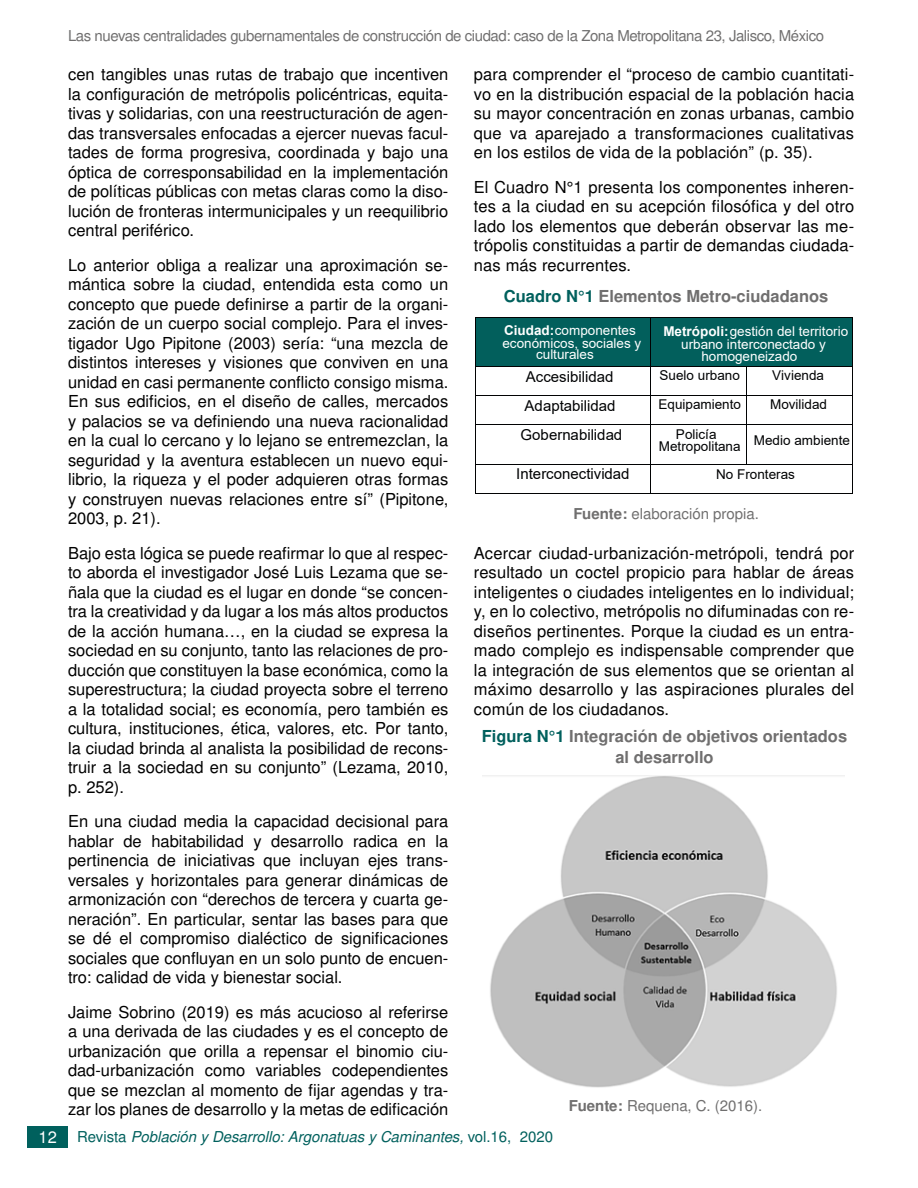
<style>
.page{position:relative;width:918px;height:1188px;background:#fff}
.page>*{position:absolute;margin:0;border:0;box-sizing:border-box;transform-origin:0 0}
.t1{font:16.5px/19.5px "Nimbus San L";color:#000;text-align:justify}
.t2{font:700 16.5px/21px "Nimbus San L";color:#706f6f;text-align:center}
.t3{font:15px "Nimbus San L";letter-spacing:-.03em;color:#706f6f}
.t4{font:italic 15px "Nimbus San L";color:#00605d}
.t5{font:15px "Arial";color:#010203}
.t6{font:15px "Nimbus San L";color:#706f6f}
.t7{font:13.5px/12.9px "Arial";letter-spacing:.005em;color:#fff}
.t8{font:13.5px/12.9px "Arial";color:#010203;text-align:center}
.s1{color:#00605d}
.s2{font-weight:700}
.s3{font-style:normal;font-size:16.5px;color:#fff}
.s4{font-style:normal}
</style>
<div class="page">
<div style="left:27px;top:1126px;width:41px;height:22px;background:#00605d"></div>
<div style="left:476px;top:318px;width:175px;height:48px;background:#025f5c"></div>
<div style="left:651px;top:318px;width:202px;height:48px;background:#025f5c"></div>
<hr style="left:476px;top:318px;width:175px;height:1px;background:#010203">
<hr style="left:651px;top:318px;width:201px;height:1px;background:#010203">
<hr style="left:475px;top:318px;width:1px;height:48px;background:#010203">
<hr style="left:651px;top:318px;width:1px;height:48px;background:#010203">
<hr style="left:852px;top:318px;width:1px;height:48px;background:#010203">
<hr style="left:476px;top:366px;width:175px;height:1px;background:#010203">
<hr style="left:651px;top:366px;width:96px;height:1px;background:#010203">
<hr style="left:747px;top:366px;width:105px;height:1px;background:#010203">
<hr style="left:476px;top:395px;width:175px;height:1px;background:#010203">
<hr style="left:651px;top:395px;width:96px;height:1px;background:#010203">
<hr style="left:747px;top:395px;width:105px;height:1px;background:#010203">
<svg style="left:475px;top:366px;width:1px;height:59px"></svg>
<hr style="left:476px;top:425px;width:175px;height:1px;background:#010203">
<hr style="left:651px;top:425px;width:96px;height:1px;background:#010203">
<hr style="left:747px;top:425px;width:105px;height:1px;background:#010203">
<svg style="left:852px;top:366px;width:1px;height:59px"></svg>
<hr style="left:475px;top:425px;width:1px;height:39px;background:#010203">
<hr style="left:651px;top:425px;width:1px;height:39px;background:#010203">
<hr style="left:747px;top:425px;width:1px;height:39px;background:#010203">
<hr style="left:852px;top:425px;width:1px;height:39px;background:#010203">
<hr style="left:476px;top:464px;width:175px;height:1px;background:#010203">
<hr style="left:651px;top:464px;width:96px;height:1px;background:#010203">
<hr style="left:747px;top:464px;width:105px;height:1px;background:#010203">
<svg style="left:475px;top:464px;width:1px;height:30px"></svg>
<hr style="left:476px;top:493px;width:175px;height:1px;background:#010203">
<hr style="left:651px;top:493px;width:201px;height:1px;background:#010203">
<svg style="left:852px;top:464px;width:1px;height:30px"></svg>
<img style="left:490px;top:776px;width:347px;height:312px">
<p class="t3" style="left:68px;top:25px;width:758px">Las nuevas centralidades gubernamentales de construcción de ciudad: caso de la Zona Metropolitana 23, Jalisco, México</p>
<p class="t1" style="left:68px;top:64px;width:382px">cen tangibles unas rutas de trabajo que incentiven la configuración de metrópolis policéntricas, equita&shy;tivas y solidarias, con una reestructuración de agen&shy;das transversales enfocadas a ejercer nuevas facul&shy;tades de forma progresiva, coordinada y bajo una óptica de corresponsabilidad en la implementación de políticas públicas con metas claras como la diso&shy;lución de fronteras intermunicipales y un reequilibrio central periférico.</p>
<p class="t1" style="left:68px;top:254px;width:382px">Lo anterior obliga a realizar una aproximación se&shy;mántica sobre la ciudad, entendida esta como un concepto que puede definirse a partir de la organi&shy;zación de un cuerpo social complejo. Para el inves&shy;tigador Ugo Pipitone (2003) sería: “una mezcla de distintos intereses y visiones que conviven en una unidad en casi permanente conflicto consigo misma.<br>En sus edificios, en el diseño de calles, mercados y palacios se va definiendo una nueva racionalidad en la cual lo cercano y lo lejano se entremezclan, la seguridad y la aventura establecen un nuevo equi&shy;librio, la riqueza y el poder adquieren otras formas y construyen nuevas relaciones entre sí” (Pipitone, 2003, p. 21).</p>
<p class="t1" style="left:68px;top:542px;width:382px">Bajo esta lógica se puede reafirmar lo que al respec&shy;to aborda el investigador José Luis Lezama que se&shy;ñala que la ciudad es el lugar en donde “se concen&shy;tra la creatividad y da lugar a los más altos productos de la acción humana…, en la ciudad se expresa la sociedad en su conjunto, tanto las relaciones de pro&shy;ducción que constituyen la base económica, como la superestructura; la ciudad proyecta sobre el terreno a la totalidad social; es economía, pero también es cultura, instituciones, ética, valores, etc. Por tanto, la ciudad brinda al analista la posibilidad de recons&shy;truir a la sociedad en su conjunto” (Lezama, 2010, p. 252).</p>
<p class="t1" style="left:68px;top:811px;width:382px">En una ciudad media la capacidad decisional para hablar de habitabilidad y desarrollo radica en la pertinencia de iniciativas que incluyan ejes trans&shy;versales y horizontales para generar dinámicas de armonización con “derechos de tercera y cuarta ge&shy;neración”. En particular, sentar las bases para que se dé el compromiso dialéctico de significaciones sociales que confluyan en un solo punto de encuen&shy;tro: calidad de vida y bienestar social.</p>
<p class="t1" style="left:68px;top:1002px;width:382px">Jaime Sobrino (2019) es más acucioso al referirse a una derivada de las ciudades y es el concepto de urbanización que orilla a repensar el binomio ciu&shy;dad-urbanización como variables codependientes que se mezclan al momento de fijar agendas y tra&shy;zar los planes de desarrollo y la metas de edificación</p>
<p class="t1" style="left:474px;top:64px;width:382px">para comprender el “proceso de cambio cuantitati&shy;vo en la distribución espacial de la población hacia su mayor concentración en zonas urbanas, cambio que va aparejado a transformaciones cualitativas en los estilos de vida de la población” (p. 35).</p>
<p class="t1" style="left:474px;top:177px;width:382px">El Cuadro N°1 presenta los componentes inheren&shy;tes a la ciudad en su acepción filosófica y del otro lado los elementos que deberán observar las me&shy;trópolis constituidas a partir de demandas ciudada&shy;nas más recurrentes.</p>
<p class="t2" style="left:504px;top:285px;width:326px"><span class="s1">Cuadro N°1</span> Elementos Metro-ciudadanos</p>
<p class="t7" style="left:502px;top:324px;width:140px"><span class="s2">Ciudad:</span>componentes económicos, sociales y</p>
<p class="t7" style="left:536px;top:348px;width:59px">culturales</p>
<p class="t7" style="left:663px;top:325px;width:186px;text-align:center"><span class="s2">Metrópoli:</span>gestión del territorio urbano interconectado y</p>
<p class="t7" style="left:701px;top:349px;width:98px">homogeneizado</p>
<p class="t5" style="left:526px;top:366px;width:89px">Accesibilidad</p>
<p class="t8" style="left:660px;top:369px;width:82px">Suelo urbano</p>
<p class="t8" style="left:772px;top:369px;width:53px">Vivienda</p>
<p class="t5" style="left:525px;top:395px;width:92px">Adaptabilidad</p>
<p class="t8" style="left:658px;top:398px;width:84px">Equipamiento</p>
<p class="t8" style="left:770px;top:398px;width:59px">Movilidad</p>
<p class="t5" style="left:521px;top:424px;width:103px">Gobernabilidad</p>
<p class="t8" style="left:659px;top:427px;width:83px">Policía<br>Metropolitana</p>
<p class="t8" style="left:754px;top:433px;width:98px">Medio ambiente</p>
<p class="t5" style="left:516px;top:464px;width:115px">Interconectividad</p>
<p class="t8" style="left:716px;top:468px;width:80px">No Fronteras</p>
<p class="t6" style="left:573px;top:503px;width:187px"><span class="s2">Fuente:</span> elaboración propia.</p>
<p class="t1" style="left:474px;top:543px;width:382px">Acercar ciudad-urbanización-metrópoli, tendrá por resultado un coctel propicio para hablar de áreas inteligentes o ciudades inteligentes en lo individual; y, en lo colectivo, metrópolis no difuminadas con re&shy;diseños pertinentes. Porque la ciudad es un entra&shy;mado complejo es indispensable comprender que la integración de sus elementos que se orientan al máximo desarrollo y las aspiraciones plurales del común de los ciudadanos.</p>
<p class="t2" style="left:482px;top:725px;width:367px"><span class="s1">Figura N°1</span> Integración de objetivos orientados al desarrollo</p>
<p class="t6" style="left:569px;top:1095px;width:195px"><span class="s2">Fuente:</span> Requena, C. (2016).</p>
<p class="t4" style="left:38px;top:1126px;width:516px"><span class="s3">12</span> <span class="s4">Revista</span> Población y Desarrollo: Argonatuas y Caminantes, <span class="s4">vol.16, 2020</span></p>
</div>
